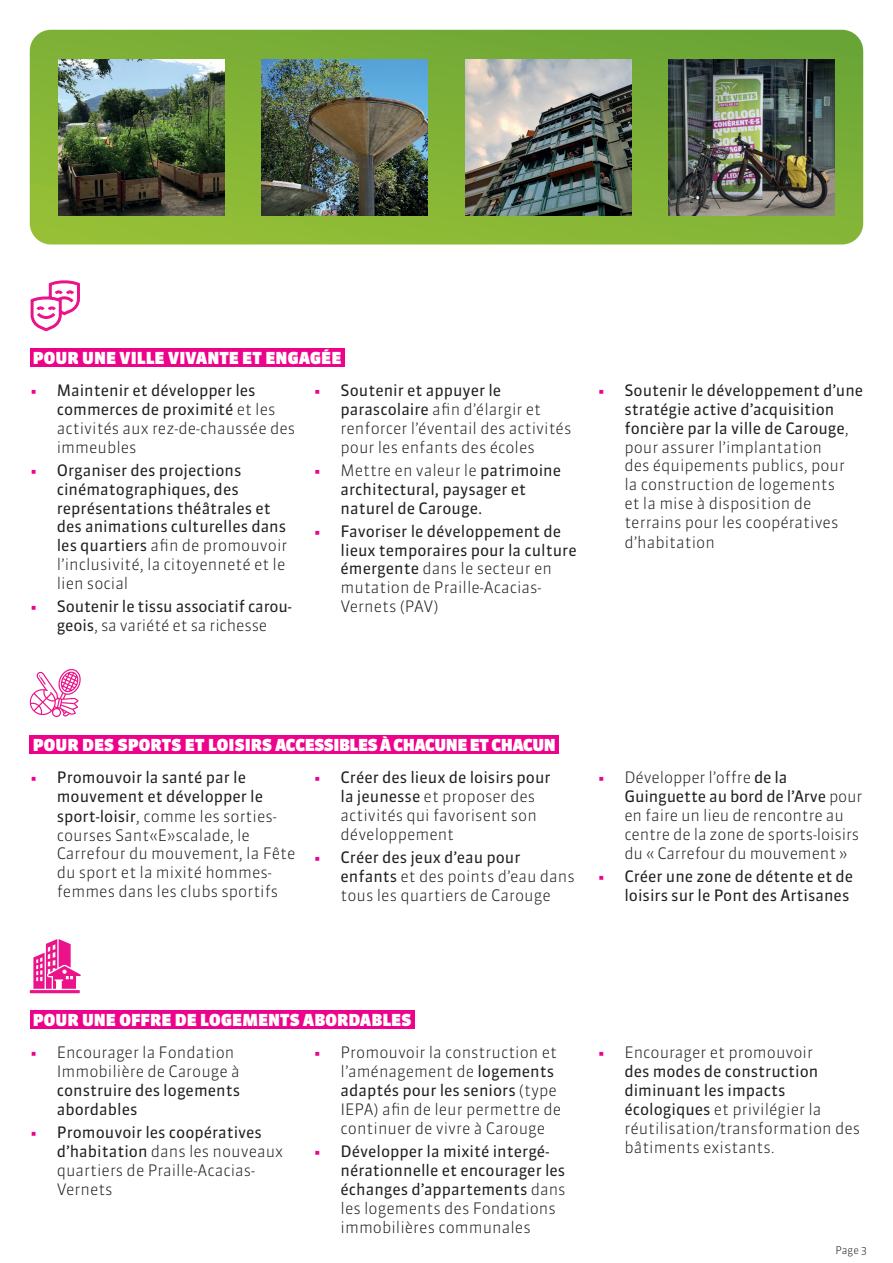
<style>
.page{position:relative;width:893px;height:1263px;background:#fff}
.page>*{position:absolute;margin:0;border:0;box-sizing:border-box;transform-origin:0 0}
.t1{font:900 16.5px "Sanuk OT";letter-spacing:.005em;color:#fff}
.t2{font:900 16.5px "Sanuk OT";letter-spacing:-.02em;color:#fff}
.t3{font:300 15.75px/18.9px "Sanuk OT";color:#231f20}
.t4{font:15.75px/18.9px "Sanuk OT";color:#231f20}
.t5{font:300 10.5px "Sanuk OT";color:#231f20}
.s1{font-weight:300;color:#ed028c}
.s2{font-weight:300}
.s3{color:#ed028c}
.s4{font-weight:400}
.s5{font-size:16.5px}
</style>
<div class="page">
<div style="left:30px;top:348px;width:315px;height:19px;background:#ed028c"></div>
<svg style="left:31px;top:280px;width:49px;height:51px"></svg>
<div style="left:30px;top:735px;width:529px;height:19px;background:#ed028c"></div>
<svg style="left:30px;top:669px;width:51px;height:48px"></svg>
<div style="left:30px;top:1011px;width:385px;height:18px;background:#ed028c"></div>
<svg style="left:30px;top:939px;width:51px;height:54px"></svg>
<img style="left:30px;top:30px;width:833px;height:214px">
<img style="left:58px;top:59px;width:166px;height:156px">
<img style="left:262px;top:59px;width:166px;height:156px">
<img style="left:465px;top:59px;width:166px;height:156px">
<img style="left:669px;top:59px;width:166px;height:156px">
<p class="t1" style="left:33px;top:347px;width:310px">POUR UNE VILLE VIVANTE ET ENGAGÉE</p>
<p class="t4" style="left:57px;top:381px;width:240px;text-indent:-27px"><span class="s1">•</span> Maintenir et développer les commerces de proximité <span class="s2">et les activités aux rez-de-chaussée des immeubles</span></p>
<p class="t4" style="left:57px;top:461px;width:232px;text-indent:-27px"><span class="s1">•</span> Organiser des projections cinématographiques, des représentations théâtrales et des animations culturelles dans les quartiers <span class="s2">afin de promouvoir l’inclusivité, la citoyenneté et le lien social</span></p>
<p class="t4" style="left:30px;top:597px;width:264px;text-align:center"><span class="s1">•</span> Soutenir le tissu associatif carou&shy;geois<span class="s2">, sa variété et sa richesse</span></p>
<p class="t3" style="left:341px;top:381px;width:232px;text-indent:-27px"><span class="s3">•</span> <span class="s4">Soutenir et appuyer le parascolaire</span> afin d’élargir et renforcer l’éventail des activités pour les enfants des écoles</p>
<p class="t4" style="left:341px;top:461px;width:222px;text-indent:-27px"><span class="s1">•</span> <span class="s2">Mettre en valeur le</span> patrimoine architectural, paysager et naturel de Carouge.</p>
<p class="t4" style="left:341px;top:521px;width:238px;text-indent:-27px"><span class="s1">•</span> Favoriser le développement de lieux temporaires pour la culture émergente <span class="s2">dans le secteur en mutation de Praille-Acacias-<br>Vernets (PAV)</span></p>
<p class="t3" style="left:624px;top:381px;width:240px;text-indent:-27px"><span class="s3">•</span> <span class="s4">Soutenir le développement d’une stratégie active d’acquisition foncière par la ville de Carouge</span>, pour assurer l’implantation<br>des équipements publics, pour<br>la construction de logements<br>et la mise à disposition de terrains pour les coopératives d’habitation</p>
<p class="t2" style="left:33px;top:734px;width:525px">POUR DES SPORTS ET LOISIRS ACCESSIBLES À CHACUNE ET CHACUN</p>
<p class="t3" style="left:57px;top:768px;width:240px;text-indent:-27px"><span class="s3">•</span> <span class="s4">Promouvoir la santé par le mouvement et développer le sport-loisir</span><span class="s5">,</span> comme les sorties&shy;courses Sant«E»scalade, le<br>Carrefour du mouvement, la Fête du sport et la mixité hommes&shy;femmes dans les clubs sportifs</p>
<p class="t3" style="left:341px;top:768px;width:212px;text-indent:-27px"><span class="s3">•</span> <span class="s4">Créer des lieux de loisirs pour la jeunesse</span> et proposer des activités qui favorisent son développement</p>
<p class="t3" style="left:341px;top:848px;width:236px;text-indent:-27px"><span class="s3">•</span> <span class="s4">Créer des jeux d’eau pour enfants</span> et des points d’eau dans tous les quartiers de Carouge</p>
<p class="t3" style="left:624px;top:768px;width:240px;text-indent:-27px"><span class="s3">•</span> Développer l’offre <span class="s4">de la<br>Guinguette au bord de l’Arve</span> pour en faire un lieu de rencontre au centre de la zone de sports-loisirs du « Carrefour du mouvement »</p>
<p class="t4" style="left:597px;top:866px;width:257px;text-align:right"><span class="s1">•</span> Créer une zone de détente et de loisirs sur le Pont des Artisanes</p>
<p class="t1" style="left:33px;top:1010px;width:380px">POUR UNE OFFRE DE LOGEMENTS ABORDABLES</p>
<p class="t3" style="left:57px;top:1043px;width:185px;text-indent:-27px"><span class="s3">•</span> Encourager la Fondation<br>Immobilière de Carouge à</p>
<p class="t4" style="left:57px;top:1081px;width:185px">construire des logements abordables</p>
<p class="t3" style="left:57px;top:1123px;width:228px;text-indent:-27px"><span class="s3">•</span> <span class="s4">Promouvoir les coopératives d’habitation</span> dans les nouveaux quartiers de Praille-Acacias-<br>Vernets</p>
<p class="t3" style="left:341px;top:1043px;width:222px;text-indent:-27px"><span class="s3">•</span> Promouvoir la construction et l’aménagement de <span class="s4">logements adaptés pour les seniors</span> (type<br>IEPA) afin de leur permettre de continuer de vivre à Carouge</p>
<p class="t4" style="left:341px;top:1142px;width:227px;text-indent:-27px"><span class="s1">•</span> Développer la mixité intergé&shy;nérationnelle et encourager les échanges d’appartements <span class="s2">dans les logements des Fondations immobilières communales</span></p>
<p class="t3" style="left:624px;top:1043px;width:237px;text-indent:-27px"><span class="s3">•</span> Encourager et promouvoir<br><span class="s4">des modes de construction diminuant les impacts écologiques</span> et privilégier la réutilisation/transformation des bâtiments existants.</p>
<p class="t5" style="left:836px;top:1244px;width:33px">Page 3</p>
</div>
